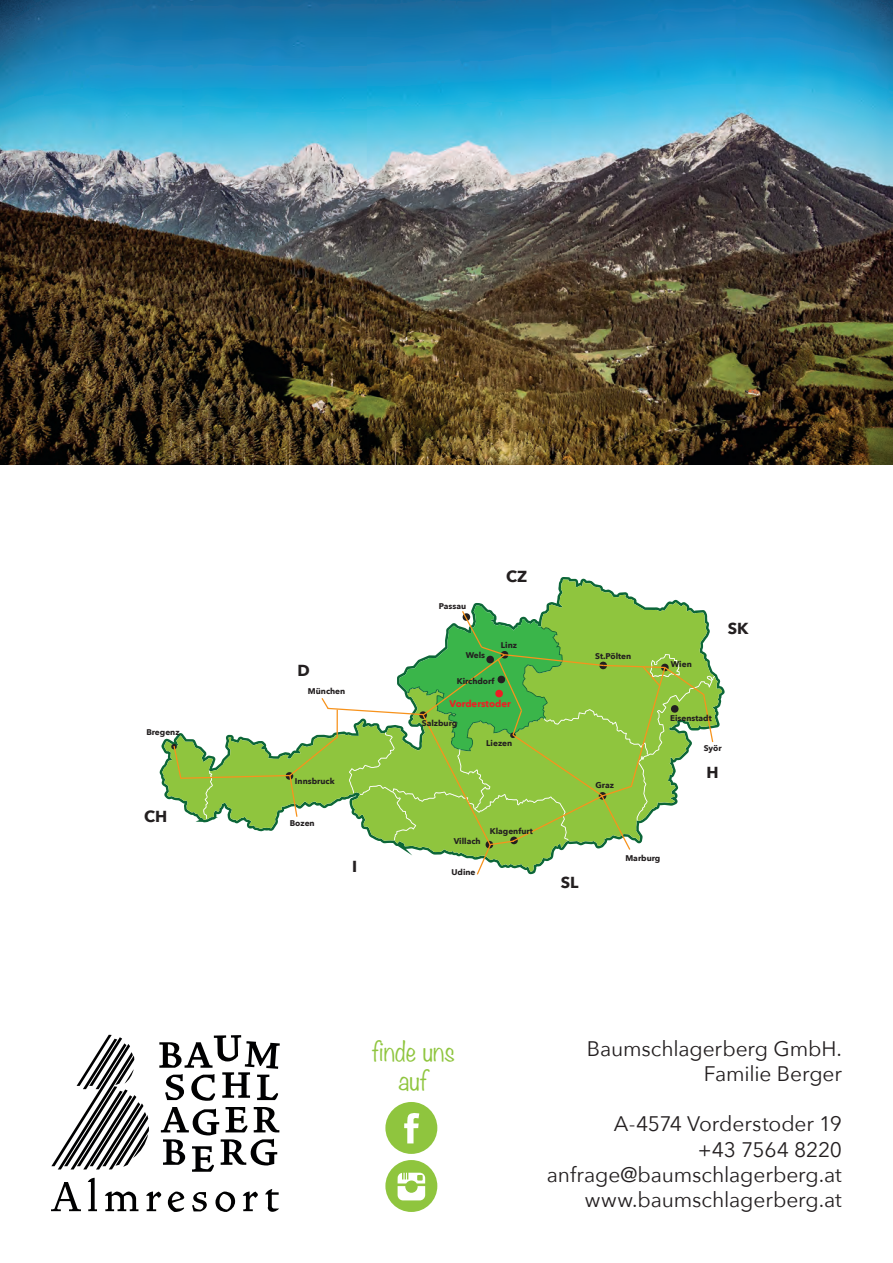
<style>
.page{position:relative;width:893px;height:1263px;background:#fff}
.page>*{position:absolute;margin:0;border:0;box-sizing:border-box;transform-origin:0 0}
.t1{font:300 24.3px/29.2px "Noteworthy";color:#8fc53e;text-align:center}
.t2{font:21px/25.2px "Avenir Next";letter-spacing:-.005em;color:#231f20;text-align:right}
.t3{font:700 15.9px "Avenir Next";color:#231f20}
.t4{font:700 9.6px "Avenir Next";color:#ee1d23}
.t5{font:700 8.25px "Avenir Next";color:#231f20}
</style>
<div class="page">
<img style="left:0;top:0;width:893px;height:465px">
<svg style="left:162px;top:579px;width:560px;height:296px"></svg>
<div style="left:385px;top:1102px;width:52px;height:52px;background:#8fc53e;border-radius:50%"></div>
<svg style="left:404px;top:1113px;width:15px;height:30px"></svg>
<div style="left:385px;top:1160px;width:52px;height:52px;background:#8fc53e;border-radius:50%"></div>
<svg style="left:398px;top:1173px;width:27px;height:27px"></svg>
<svg style="left:159px;top:1035px;width:121px;height:66px"></svg>
<svg style="left:161px;top:1107px;width:118px;height:65px"></svg>
<svg style="left:51px;top:1182px;width:30px;height:29px"></svg>
<svg style="left:88px;top:1178px;width:9px;height:33px"></svg>
<svg style="left:105px;top:1191px;width:33px;height:20px"></svg>
<svg style="left:146px;top:1191px;width:15px;height:20px"></svg>
<svg style="left:168px;top:1191px;width:16px;height:21px"></svg>
<svg style="left:192px;top:1192px;width:15px;height:19px"></svg>
<svg style="left:215px;top:1191px;width:20px;height:21px"></svg>
<svg style="left:243px;top:1191px;width:15px;height:20px"></svg>
<svg style="left:265px;top:1189px;width:14px;height:23px"></svg>
<svg style="left:51px;top:1035px;width:98px;height:134px"></svg>
<p class="t5" style="left:146px;top:725px;width:35px">Bregenz</p>
<h3 class="t3" style="left:144px;top:803px;width:25px">CH</h3>
<h3 class="t3" style="left:297px;top:657px;width:14px">D</h3>
<p class="t5" style="left:308px;top:684px;width:39px">München</p>
<p class="t5" style="left:295px;top:774px;width:41px">Innsbruck</p>
<p class="t5" style="left:290px;top:816px;width:27px">Bozen</p>
<h3 class="t3" style="left:352px;top:853px;width:7px">I</h3>
<p class="t5" style="left:439px;top:599px;width:29px">Passau</p>
<p class="t5" style="left:466px;top:648px;width:21px">Wels</p>
<h3 class="t3" style="left:506px;top:562px;width:23px">CZ</h3>
<p class="t5" style="left:501px;top:638px;width:18px">Linz</p>
<p class="t5" style="left:457px;top:674px;width:39px">Kirchdorf</p>
<p class="t4" style="left:450px;top:696px;width:63px">Vorderstoder</p>
<p class="t5" style="left:422px;top:716px;width:37px">Salzburg</p>
<p class="t5" style="left:486px;top:736px;width:28px">Liezen</p>
<p class="t5" style="left:490px;top:823px;width:44px">Klagenfurt</p>
<p class="t5" style="left:454px;top:834px;width:28px">Villach</p>
<p class="t5" style="left:451px;top:865px;width:26px">Udine</p>
<p class="t5" style="left:595px;top:649px;width:38px">St.Pölten</p>
<p class="t5" style="left:596px;top:778px;width:20px">Graz</p>
<p class="t5" style="left:671px;top:657px;width:22px">Wien</p>
<h3 class="t3" style="left:728px;top:614px;width:22px">SK</h3>
<p class="t5" style="left:670px;top:710px;width:43px">Eisenstadt</p>
<p class="t5" style="left:704px;top:741px;width:20px">Syör</p>
<h3 class="t3" style="left:706px;top:758px;width:14px">H</h3>
<h3 class="t3" style="left:561px;top:869px;width:19px">SL</h3>
<p class="t5" style="left:625px;top:851px;width:36px">Marburg</p>
<h1 class="t1" style="left:371px;top:1036px;width:86px">finde uns auf</h1>
<h2 class="t2" style="left:587px;top:1035px;width:257px">Baumschlagerberg GmbH.<br>Familie Berger</h2>
<h2 class="t2" style="left:547px;top:1110px;width:297px">A-4574 Vorderstoder 19<br>+43 7564 8220 anfrage@baumschlagerberg.at www.baumschlagerberg.at</h2>
</div>
